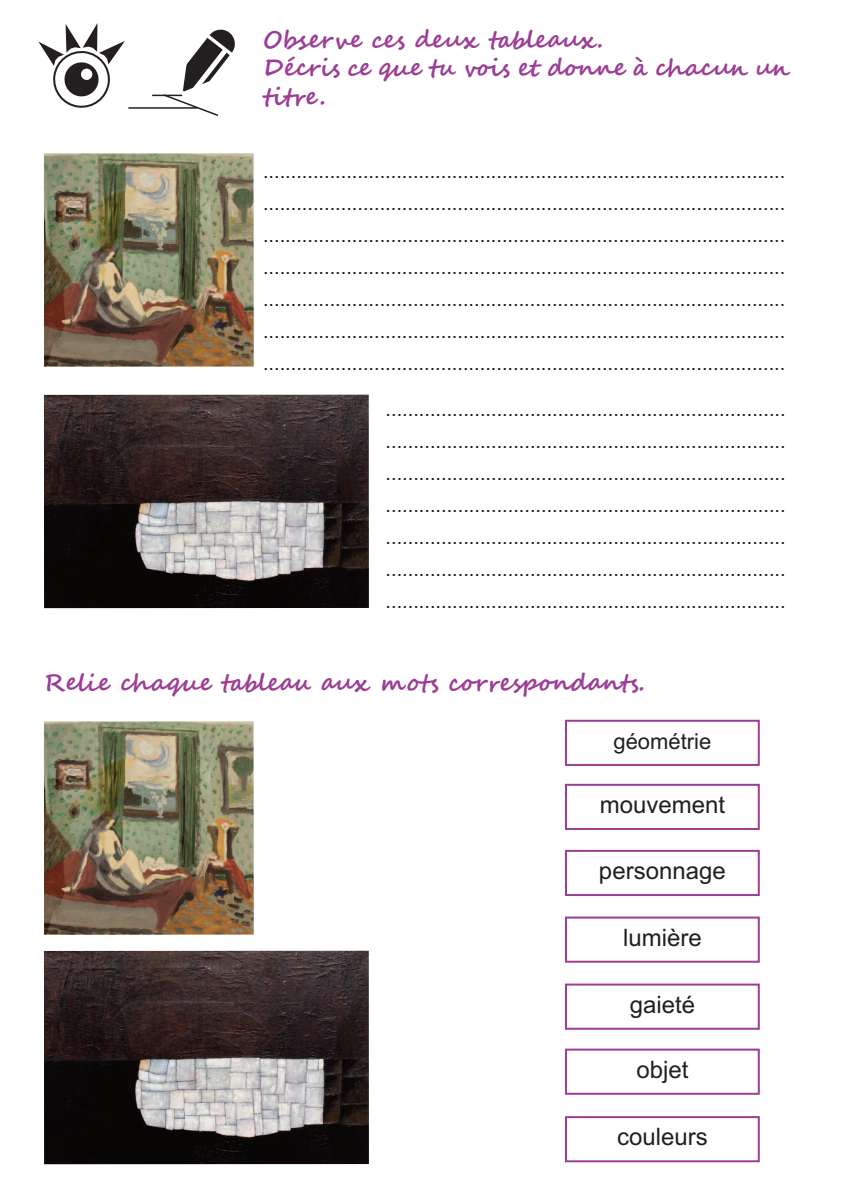
<style>
.page{position:relative;width:842px;height:1191px;background:#fff}
.page>*{position:absolute;margin:0;border:0;box-sizing:border-box;transform-origin:0 0}
.t1{font:700 24px/28.8px "Segoe Script";letter-spacing:-.01em;color:#9c3d96}
.t2{font:24px "Arial";color:#231f20}
.t3{font:22px "Arial";color:#231f20}
.t4{font:20px/32px "Arial";color:#231f20;text-align:justify}
</style>
<div class="page">
<svg style="left:38px;top:23px;width:87px;height:85px"></svg>
<div style="left:565px;top:720px;width:195px;height:46px;border:2px solid #9c3d96"></div>
<div style="left:565px;top:784px;width:195px;height:46px;border:2px solid #9c3d96"></div>
<div style="left:565px;top:850px;width:195px;height:46px;border:2px solid #9c3d96"></div>
<div style="left:565px;top:916px;width:195px;height:46px;border:2px solid #9c3d96"></div>
<div style="left:565px;top:983px;width:195px;height:46px;border:2px solid #9c3d96"></div>
<div style="left:565px;top:1048px;width:195px;height:46px;border:2px solid #9c3d96"></div>
<div style="left:565px;top:1116px;width:195px;height:46px;border:2px solid #9c3d96"></div>
<hr style="left:152px;top:95px;width:30px;height:1px;background:#231f20">
<svg style="left:160px;top:29px;width:75px;height:87px"></svg>
<hr style="left:128px;top:107px;width:69px;height:2px;background:#231f20">
<img style="left:44px;top:153px;width:210px;height:214px">
<img style="left:44px;top:395px;width:325px;height:213px">
<img style="left:44px;top:721px;width:210px;height:213px">
<img style="left:44px;top:950px;width:325px;height:214px">
<p class="t1" style="left:263px;top:25px;width:529px">Observe ces deux tableaux.<br>Décris ce que tu vois et donne à chacun un titre.</p>
<p class="t4" style="left:263px;top:155px;width:524px">.............................................................................................. .............................................................................................. .............................................................................................. .............................................................................................. .............................................................................................. .............................................................................................. ..............................................................................................</p>
<p class="t4" style="left:386px;top:393px;width:402px">........................................................................ ........................................................................ ........................................................................ ........................................................................ ........................................................................ ........................................................................ ........................................................................</p>
<p class="t1" style="left:44px;top:668px;width:602px">Relie chaque tableau aux mots correspondants.</p>
<p class="t3" style="left:613px;top:728px;width:99px">géométrie</p>
<p class="t2" style="left:600px;top:790px;width:127px">mouvement</p>
<p class="t2" style="left:599px;top:857px;width:128px">personnage</p>
<p class="t2" style="left:623px;top:923px;width:80px">lumière</p>
<p class="t2" style="left:630px;top:990px;width:67px">gaieté</p>
<p class="t2" style="left:636px;top:1055px;width:54px">objet</p>
<p class="t2" style="left:617px;top:1123px;width:92px">couleurs</p>
</div>
